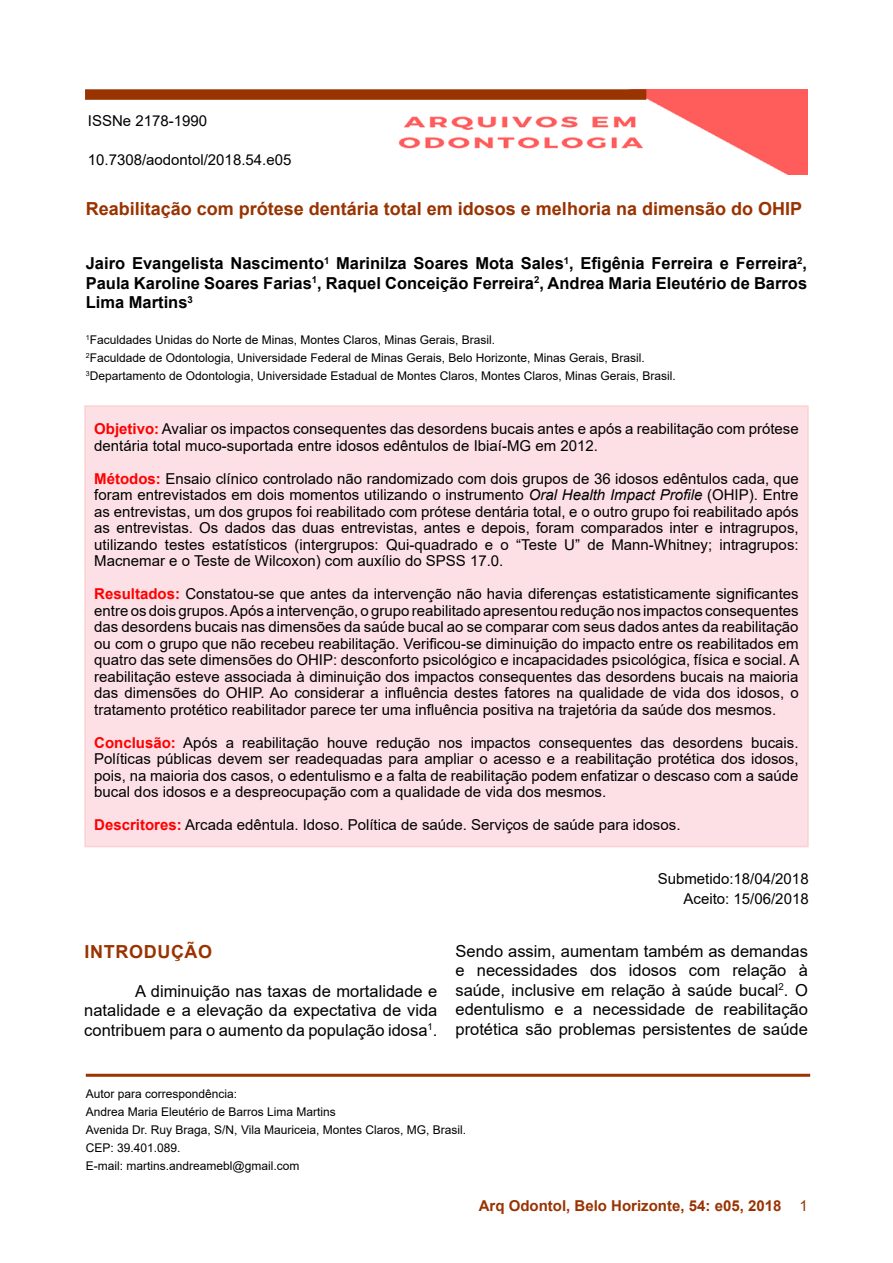
<style>
.page{position:relative;width:893px;height:1263px;background:#fff}
.page>*{position:absolute;margin:0;border:0;box-sizing:border-box;transform-origin:0 0}
.t1{font:700 18px "Arial";color:#930}
.t2{font:700 18px "Arial";letter-spacing:.035em;color:#930}
.t3{font:16.5px/19.5px "Arial";color:#000;text-align:justify}
.t4{font:700 16.5px/19.5px "Arial";color:#000;text-align:justify}
.t5{font:15px/16.5px "Arial";color:#000;text-align:justify}
.t6{font:700 15px "Arial";color:#930}
.t7{font:12px/18px "Arial";color:#000}
.s1{font-weight:700;color:#f00}
.s2{font-style:italic}
.s3{font-weight:400}
</style>
<div class="page">
<img style="left:398px;top:89px;width:410px;height:85px">
<div style="left:85px;top:406px;width:723px;height:440px;background:#fce0e5"></div>
<div style="left:84px;top:405px;width:725px;height:442px;border:2px solid #fbd2d1"></div>
<div style="left:85px;top:89px;width:561px;height:11px;background:#930"></div>
<hr style="left:86px;top:1074px;width:724px;height:3px;background:#930">
<p class="t5" style="left:88px;top:112px;width:121px">ISSNe 2178-1990</p>
<p class="t5" style="left:88px;top:151px;width:205px">10.7308/aodontol/2018.54.e05</p>
<p class="t1" style="left:86px;top:196px;width:718px">Reabilitação com prótese dentária total em idosos e melhoria na dimensão do OHIP</p>
<p class="t4" style="left:86px;top:254px;width:723px">Jairo Evangelista Nascimento<sup>1</sup> Marinilza Soares Mota Sales<sup>1</sup>, Efigênia Ferreira e Ferreira<sup>2</sup>, Paula Karoline Soares Farias<sup>1</sup>, Raquel Conceição Ferreira<sup>2</sup>, Andrea Maria Eleutério de Barros Lima Martins<sup>3</sup></p>
<p class="t7" style="left:86px;top:331px;width:592px"><sup>1</sup>Faculdades Unidas do Norte de Minas, Montes Claros, Minas Gerais, Brasil.<br><sup>2</sup>Faculdade de Odontologia, Universidade Federal de Minas Gerais, Belo Horizonte, Minas Gerais, Brasil.<br><sup>3</sup>Departamento de Odontologia, Universidade Estadual de Montes Claros, Montes Claros, Minas Gerais, Brasil.</p>
<p class="t5" style="left:94px;top:421px;width:706px"><span class="s1">Objetivo:</span> Avaliar os impactos consequentes das desordens bucais antes e após a reabilitação com prótese dentária total muco-suportada entre idosos edêntulos de Ibiaí-MG em 2012.</p>
<p class="t5" style="left:94px;top:470px;width:706px"><span class="s1">Métodos:</span> Ensaio clínico controlado não randomizado com dois grupos de 36 idosos edêntulos cada, que foram entrevistados em dois momentos utilizando o instrumento <span class="s2">Oral Health Impact Profile</span> (OHIP). Entre as entrevistas, um dos grupos foi reabilitado com prótese dentária total, e o outro grupo foi reabilitado após as entrevistas. Os dados das duas entrevistas, antes e depois, foram comparados inter e intragrupos, utilizando testes estatísticos (intergrupos: Qui-quadrado e o “Teste U” de Mann-Whitney; intragrupos:<br>Macnemar e o Teste de Wilcoxon) com auxílio do SPSS 17.0.</p>
<p class="t5" style="left:94px;top:586px;width:707px"><span class="s1">Resultados:</span> Constatou-se que antes da intervenção não havia diferenças estatisticamente significantes entre os dois grupos. Após a intervenção, o grupo reabilitado apresentou redução nos impactos consequentes das desordens bucais nas dimensões da saúde bucal ao se comparar com seus dados antes da reabilitação ou com o grupo que não recebeu reabilitação. Verificou-se diminuição do impacto entre os reabilitados em quatro das sete dimensões do OHIP: desconforto psicológico e incapacidades psicológica, física e social. A reabilitação esteve associada à diminuição dos impactos consequentes das desordens bucais na maioria das dimensões do OHIP. Ao considerar a influência destes fatores na qualidade de vida dos idosos, o tratamento protético reabilitador parece ter uma influência positiva na trajetória da saúde dos mesmos.</p>
<p class="t5" style="left:94px;top:734px;width:706px"><span class="s1">Conclusão:</span> Após a reabilitação houve redução nos impactos consequentes das desordens bucais.<br>Políticas públicas devem ser readequadas para ampliar o acesso e a reabilitação protética dos idosos, pois, na maioria dos casos, o edentulismo e a falta de reabilitação podem enfatizar o descaso com a saúde bucal dos idosos e a despreocupação com a qualidade de vida dos mesmos.</p>
<p class="t5" style="left:94px;top:817px;width:588px"><span class="s1">Descritores:</span> Arcada edêntula. Idoso. Política de saúde. Serviços de saúde para idosos.</p>
<p class="t2" style="left:85px;top:939px;width:129px">INTRODUÇÃO</p>
<p class="t3" style="left:84px;top:981px;width:355px;text-indent:51px">A diminuição nas taxas de mortalidade e natalidade e a elevação da expectativa de vida contribuem para o aumento da população idosa<sup>1</sup>.</p>
<p class="t5" style="left:658px;top:869px;width:152px;line-height:19.5px;text-align:right">Submetido:18/04/2018<br>Aceito: 15/06/2018</p>
<p class="t3" style="left:455px;top:941px;width:354px">Sendo assim, aumentam também as demandas e necessidades dos idosos com relação à saúde, inclusive em relação à saúde bucal<sup>2</sup>. O edentulismo e a necessidade de reabilitação protética são problemas persistentes de saúde</p>
<p class="t7" style="left:86px;top:1085px;width:382px">Autor para correspondência:<br>Andrea Maria Eleutério de Barros Lima Martins<br>Avenida Dr. Ruy Braga, S/N, Vila Mauriceia, Montes Claros, MG, Brasil.<br>CEP: 39.401.089.<br>E-mail: martins.andreamebl@gmail.com</p>
<p class="t6" style="left:479px;top:1195px;width:331px">Arq Odontol, Belo Horizonte, 54: e05, 2018 <span class="s3">1</span></p>
</div>
